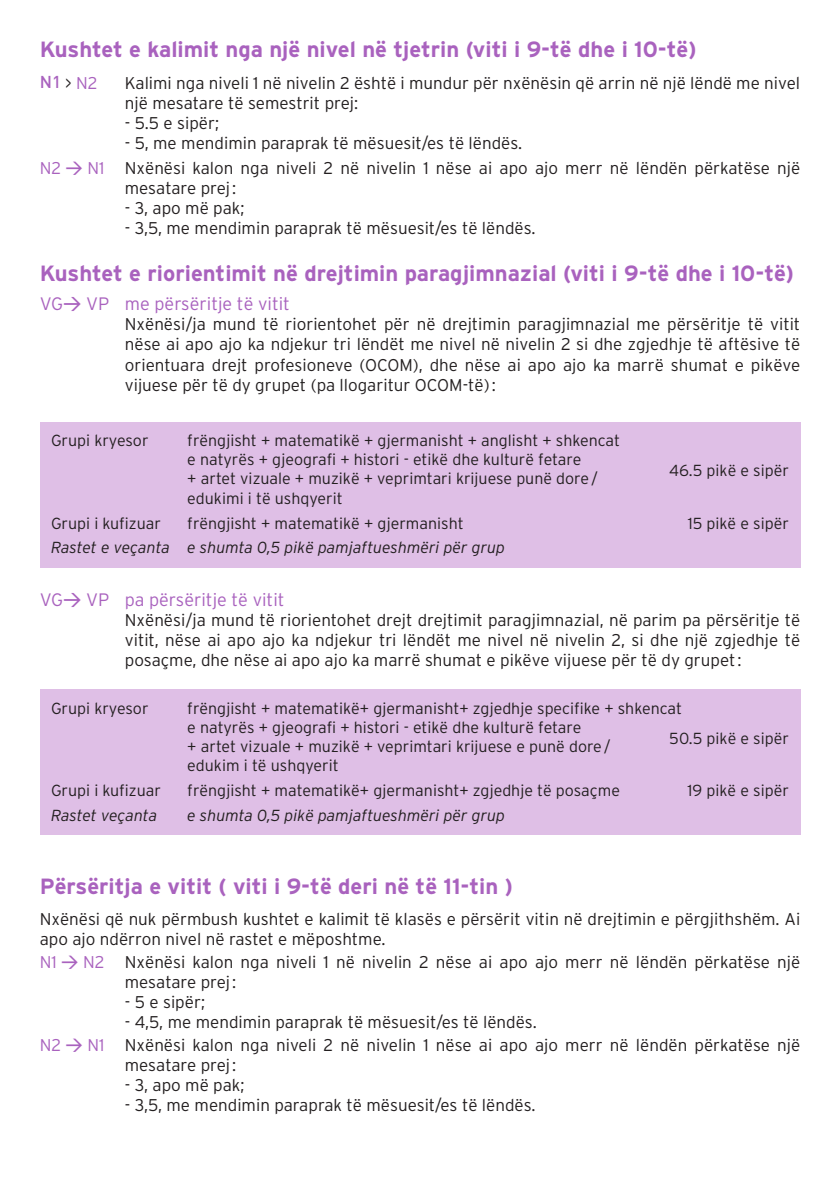
<style>
.page{position:relative;width:840px;height:1191px;background:#fff}
.page>*{position:absolute;margin:0;border:0;box-sizing:border-box;transform-origin:0 0}
.t1{font:700 22px "Interstate";color:#a962be}
.t2{font:300 18px "Interstate";color:#a962be}
.t3{font:300 17px/20px "Interstate";color:#231f20}
.t4{font:500 17px "DIN";color:#a962be}
.t5{font:300 16px/19.2px "Interstate";color:#231f20}
.t6{font:italic 300 16px "Interstate";color:#231f20}
.s1{font-family:"Interstate";font-weight:300;color:#231f20}
.s2{font-family:"Interstate";font-weight:300}
.s3{color:#a962be}
.s4{font-family:"DIN";font-weight:500;color:#a962be}
.s5{font-family:"DIN";font-weight:500}
</style>
<div class="page">
<div style="left:40px;top:422px;width:759px;height:145px;background:#dfbfe6"></div>
<div style="left:40px;top:689px;width:759px;height:146px;background:#dfbfe6"></div>
<p class="t1" style="left:40px;top:37px;width:658px">Kushtet e kalimit nga një nivel në tjetrin (viti i 9-të dhe i 10-të)</p>
<p class="t4" style="left:40px;top:71px;width:59px">N1 <span class="s1">&gt;</span> <span class="s2">N2</span></p>
<p class="t3" style="left:125px;top:72px;width:676px">Kalimi nga niveli 1 në nivelin 2 është i mundur për nxënësin që arrin në një lëndë me nivel një mesatare të semestrit prej:</p>
<p class="t3" style="left:125px;top:112px;width:96px">- 5.5 e sipër;</p>
<p class="t3" style="left:40px;top:130px;width:761px;line-height:25.6px;text-indent:85px">- 5, me mendimin paraprak të mësuesit/es të lëndës.<br><span class="s3">N2</span> <span class="s4">&gt;</span> <span class="s3">N1</span> Nxënësi kalon nga niveli 2 në nivelin 1 nëse ai apo ajo merr në lëndën përkatëse një</p>
<p class="t3" style="left:125px;top:178px;width:113px">mesatare prej:</p>
<p class="t3" style="left:125px;top:198px;width:121px">- 3, apo më pak;</p>
<p class="t3" style="left:125px;top:218px;width:412px">- 3,5, me mendimin paraprak të mësuesit/es të lëndës.</p>
<p class="t1" style="left:40px;top:261px;width:755px">Kushtet e riorientimit në drejtimin paragjimnazial (viti i 9-të dhe i 10-të)</p>
<p class="t2" style="left:40px;top:294px;width:251px">VG<span class="s5">&gt;</span> VP me përsëritje të vitit</p>
<p class="t3" style="left:125px;top:314px;width:676px;text-align:justify">Nxënësi/ja mund të riorientohet për në drejtimin paragjimnazial me përsëritje të vitit nëse ai apo ajo ka ndjekur tri lëndët me nivel në nivelin 2 si dhe zgjedhje të aftësive të orientuara drejt profesioneve (OCOM), dhe nëse ai apo ajo ka marrë shumat e pikëve vijuese për të dy grupet (pa llogaritur OCOM-të):</p>
<p class="t5" style="left:51px;top:430px;width:99px">Grupi kryesor</p>
<p class="t5" style="left:187px;top:430px;width:434px">frëngjisht + matematikë + gjermanisht + anglisht + shkencat e natyrës + gjeografi + histori - etikë dhe kulturë fetare<br>+ artet vizuale + muzikë + veprimtari krijuese punë dore/</p>
<p class="t5" style="left:187px;top:488px;width:157px">edukimi i të ushqyerit</p>
<p class="t5" style="left:668px;top:461px;width:121px">46.5 pikë e sipër</p>
<p class="t5" style="left:51px;top:513px;width:111px">Grupi i kufizuar</p>
<p class="t5" style="left:187px;top:513px;width:278px">frëngjisht + matematikë + gjermanisht</p>
<p class="t5" style="left:687px;top:513px;width:103px">15 pikë e sipër</p>
<p class="t6" style="left:51px;top:539px;width:455px">Rastet e veçanta e shumta 0,5 pikë pamjaftueshmëri për grup</p>
<p class="t2" style="left:40px;top:589px;width:246px">VG<span class="s5">&gt;</span> VP pa përsëritje të vitit</p>
<p class="t3" style="left:125px;top:610px;width:676px;text-align:justify">Nxënësi/ja mund të riorientohet drejt drejtimit paragjimnazial, në parim pa përsëritje të vitit, nëse ai apo ajo ka ndjekur tri lëndët me nivel në nivelin 2, si dhe një zgjedhje të posaçme, dhe nëse ai apo ajo ka marrë shumat e pikëve vijuese për të dy grupet:</p>
<p class="t5" style="left:51px;top:698px;width:99px">Grupi kryesor</p>
<p class="t5" style="left:187px;top:698px;width:496px">frëngjisht + matematikë+ gjermanisht+ zgjedhje specifike + shkencat e natyrës + gjeografi + histori - etikë dhe kulturë fetare<br>+ artet vizuale + muzikë + veprimtari krijuese e punë dore/</p>
<p class="t5" style="left:669px;top:728px;width:121px">50.5 pikë e sipër</p>
<p class="t5" style="left:187px;top:756px;width:153px">edukim i të ushqyerit</p>
<p class="t5" style="left:51px;top:780px;width:111px">Grupi i kufizuar</p>
<p class="t5" style="left:187px;top:780px;width:434px">frëngjisht + matematikë+ gjermanisht+ zgjedhje të posaçme</p>
<p class="t5" style="left:687px;top:780px;width:103px">19 pikë e sipër</p>
<p class="t6" style="left:51px;top:806px;width:108px">Rastet veçanta</p>
<p class="t6" style="left:187px;top:806px;width:319px">e shumta 0,5 pikë pamjaftueshmëri për grup</p>
<p class="t1" style="left:40px;top:873px;width:474px">Përsëritja e vitit ( viti i 9-të deri në të 11-tin )</p>
<p class="t3" style="left:40px;top:909px;width:761px">Nxënësi që nuk përmbush kushtet e kalimit të klasës e përsërit vitin në drejtimin e përgjithshëm. Ai apo ajo ndërron nivel në rastet e mëposhtme.</p>
<p class="t3" style="left:125px;top:952px;width:676px;text-indent:-85px"><span class="s3">N1</span> <span class="s4">&gt;</span> <span class="s3">N2</span> Nxënësi kalon nga niveli 1 në nivelin 2 nëse ai apo ajo merr në lëndën përkatëse një mesatare prej:</p>
<p class="t3" style="left:125px;top:992px;width:82px">- 5 e sipër;</p>
<p class="t3" style="left:40px;top:1010px;width:761px;line-height:22.8px;text-indent:85px">- 4,5, me mendimin paraprak të mësuesit/es të lëndës.<br><span class="s3">N2</span> <span class="s4">&gt;</span> <span class="s3">N1</span> Nxënësi kalon nga niveli 2 në nivelin 1 nëse ai apo ajo merr në lëndën përkatëse një</p>
<p class="t3" style="left:125px;top:1054px;width:113px">mesatare prej:</p>
<p class="t3" style="left:125px;top:1074px;width:121px">- 3, apo më pak;</p>
<p class="t3" style="left:125px;top:1094px;width:412px">- 3,5, me mendimin paraprak të mësuesit/es të lëndës.</p>
</div>
